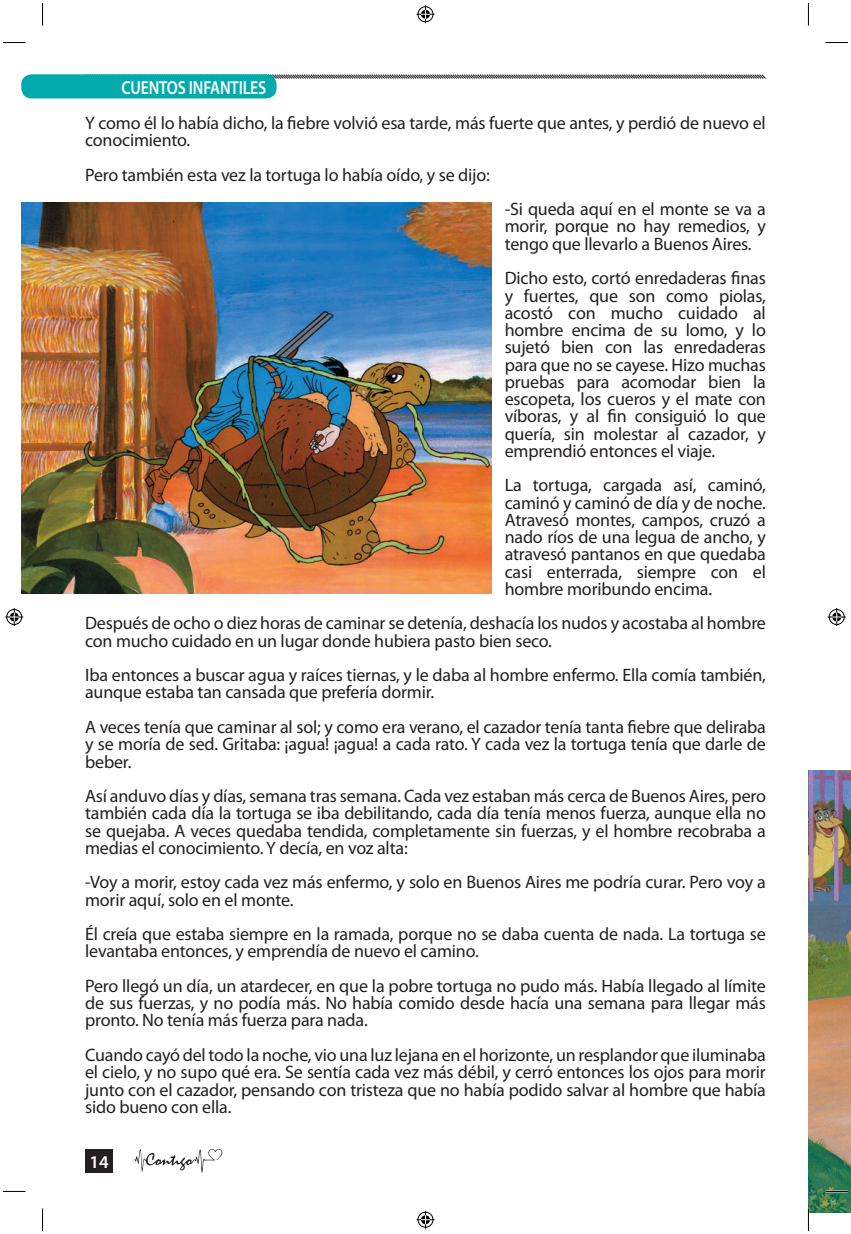
<style>
.page{position:relative;width:851px;height:1234px;background:#fff}
.page>*{position:absolute;margin:0;border:0;box-sizing:border-box;transform-origin:0 0}
.t1{font:600 18.9px "Myriad Pro";letter-spacing:-.01em;color:#fff;scale:.83 1}
.t2{font:18px/17.2px "Myriad Pro";letter-spacing:-.01em;color:#231f20;text-align:justify}
.t3{font:600 18px "Myriad Pro";color:#fff}
</style>
<div class="page">
<div style="left:85px;top:1148px;width:28px;height:24px;background:#231f20"></div>
<svg style="left:269px;top:74px;width:497px;height:6px"></svg>
<svg style="left:134px;top:1148px;width:88px;height:24px"></svg>
<div style="left:21px;top:74px;width:255px;height:24px;background:#00aaad;border-radius:10px"></div>
<img style="left:21px;top:202px;width:471px;height:391px">
<img style="left:808px;top:770px;width:42px;height:442px">
<svg style="left:3px;top:42px;width:23px;height:1px"></svg>
<svg style="left:825px;top:42px;width:22px;height:1px"></svg>
<svg style="left:3px;top:1190px;width:22px;height:1px"></svg>
<svg style="left:825px;top:1190px;width:22px;height:1px"></svg>
<svg style="left:42px;top:3px;width:1px;height:23px"></svg>
<svg style="left:42px;top:1208px;width:1px;height:22px"></svg>
<svg style="left:808px;top:3px;width:1px;height:23px"></svg>
<svg style="left:808px;top:1208px;width:1px;height:23px"></svg>
<svg style="left:416px;top:5px;width:18px;height:18px"></svg>
<svg style="left:416px;top:1210px;width:18px;height:18px"></svg>
<svg style="left:5px;top:608px;width:18px;height:18px"></svg>
<svg style="left:827px;top:608px;width:18px;height:18px"></svg>
<p class="t1" style="left:121px;top:75px;width:176px">CUENTOS INFANTILES</p>
<p class="t2" style="left:85px;top:114px;width:682px">Y como él lo había dicho, la fiebre volvió esa tarde, más fuerte que antes, y perdió de nuevo el conocimiento.</p>
<p class="t2" style="left:85px;top:166px;width:406px">Pero también esta vez la tortuga lo había oído, y se dijo:</p>
<p class="t2" style="left:504px;top:200px;width:263px">-Si queda aquí en el monte se va a morir, porque no hay remedios, y tengo que llevarlo a Buenos Aires.</p>
<p class="t2" style="left:504px;top:269px;width:263px">Dicho esto, cortó enredaderas finas y fuertes, que son como piolas, acostó con mucho cuidado al hombre encima de su lomo, y lo sujetó bien con las enredaderas para que no se cayese. Hizo muchas pruebas para acomodar bien la escopeta, los cueros y el mate con víboras, y al fin consiguió lo que quería, sin molestar al cazador, y emprendió entonces el viaje.</p>
<p class="t2" style="left:504px;top:476px;width:263px">La tortuga, cargada así, caminó, caminó y caminó de día y de noche.<br>Atravesó montes, campos, cruzó a nado ríos de una legua de ancho, y atravesó pantanos en que quedaba casi enterrada, siempre con el hombre moribundo encima.</p>
<p class="t2" style="left:85px;top:614px;width:682px">Después de ocho o diez horas de caminar se detenía, deshacía los nudos y acostaba al hombre con mucho cuidado en un lugar donde hubiera pasto bien seco.</p>
<p class="t2" style="left:85px;top:666px;width:682px">Iba entonces a buscar agua y raíces tiernas, y le daba al hombre enfermo. Ella comía también, aunque estaba tan cansada que prefería dormir.</p>
<p class="t2" style="left:85px;top:718px;width:682px">A veces tenía que caminar al sol; y como era verano, el cazador tenía tanta fiebre que deliraba y se moría de sed. Gritaba: ¡agua! ¡agua! a cada rato. Y cada vez la tortuga tenía que darle de beber.</p>
<p class="t2" style="left:85px;top:787px;width:682px">Así anduvo días y días, semana tras semana. Cada vez estaban más cerca de Buenos Aires, pero también cada día la tortuga se iba debilitando, cada día tenía menos fuerza, aunque ella no se quejaba. A veces quedaba tendida, completamente sin fuerzas, y el hombre recobraba a medias el conocimiento. Y decía, en voz alta:</p>
<p class="t2" style="left:85px;top:873px;width:682px">-Voy a morir, estoy cada vez más enfermo, y solo en Buenos Aires me podría curar. Pero voy a morir aquí, solo en el monte.</p>
<p class="t2" style="left:85px;top:925px;width:682px">Él creía que estaba siempre en la ramada, porque no se daba cuenta de nada. La tortuga se levantaba entonces, y emprendía de nuevo el camino.</p>
<p class="t2" style="left:85px;top:976px;width:682px">Pero llegó un día, un atardecer, en que la pobre tortuga no pudo más. Había llegado al límite de sus fuerzas, y no podía más. No había comido desde hacía una semana para llegar más pronto. No tenía más fuerza para nada.</p>
<p class="t2" style="left:85px;top:1045px;width:682px">Cuando cayó del todo la noche, vio una luz lejana en el horizonte, un resplandor que iluminaba el cielo, y no supo qué era. Se sentía cada vez más débil, y cerró entonces los ojos para morir junto con el cazador, pensando con tristeza que no había podido salvar al hombre que había sido bueno con ella.</p>
<p class="t3" style="left:89px;top:1149px;width:21px">14</p>
</div>
